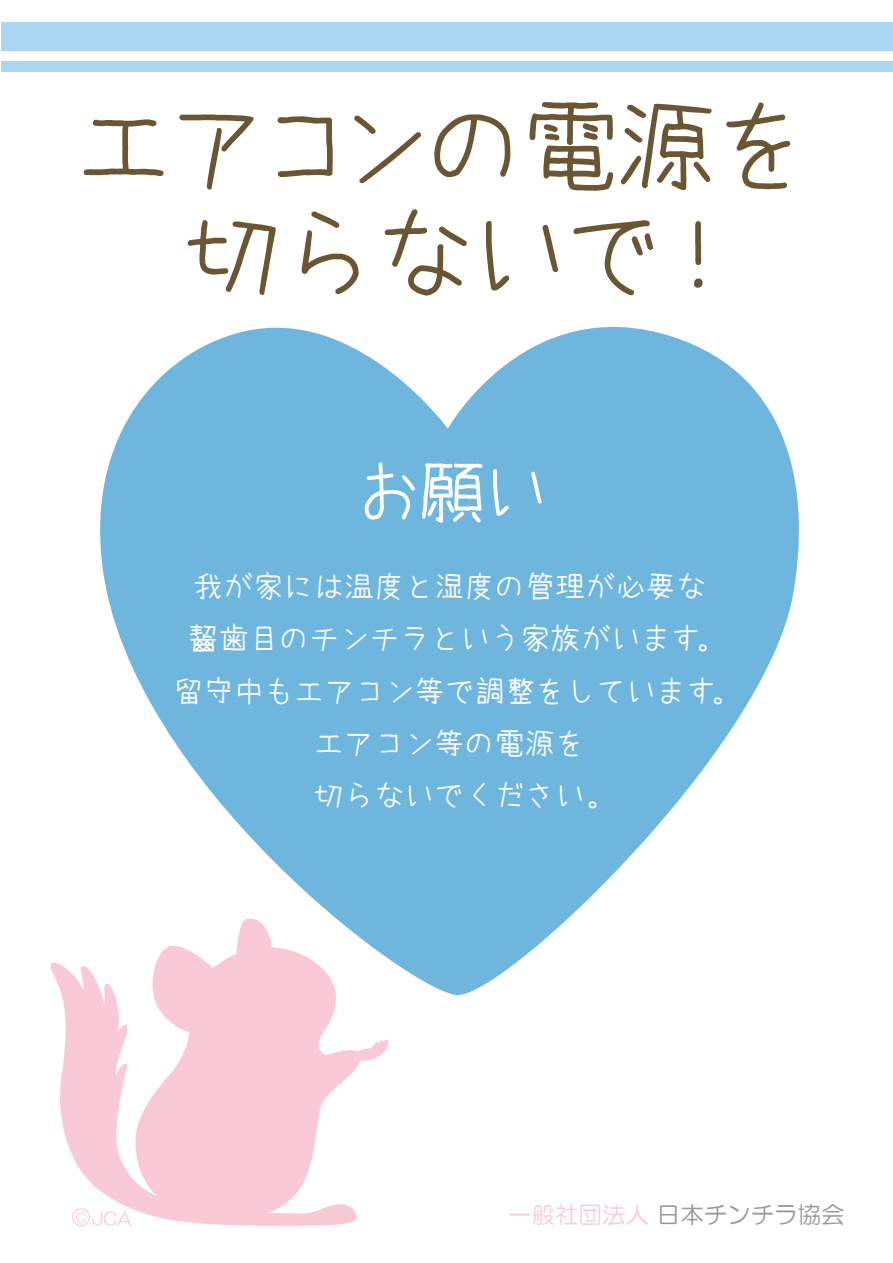
<style>
.page{position:relative;width:893px;height:1263px;background:#fff}
.page>*{position:absolute;margin:0;border:0;box-sizing:border-box;transform-origin:0 0}
.t1{font:100.5px/108px "azuki font";letter-spacing:-.05em;color:#6b5633;text-align:center}
.t2{font:67.5px "azuki font";color:#fff}
.t3{font:30px/52.3px "azuki font";color:#fff;text-align:center}
.t4{font:23.4px "HG Maru Gothic MPRO";color:#979a97}
.s1{color:#f9cad5}
</style>
<div class="page">
<svg style="left:100px;top:327px;width:699px;height:668px;fill:#6fb6df"></svg>
<svg style="left:50px;top:917px;width:340px;height:309px;fill:#f9cad5"></svg>
<svg style="left:72px;top:1208px;width:59px;height:18px"></svg>
<div style="left:1px;top:22px;width:892px;height:29px;background:#aad6f2"></div>
<div style="left:1px;top:61px;width:892px;height:10px;background:#aad6f2"></div>
<h1 class="t1" style="left:74px;top:92px;width:740px">エアコンの電源を切らないで！</h1>
<h2 class="t2" style="left:354px;top:457px;width:197px">お願い</h2>
<p class="t3" style="left:174px;top:560px;width:569px">我が家には温度と湿度の管理が必要な<br>齧歯目のチンチラという家族がいます。留守中もエアコン等で調整をしています。エアコン等の電源を<br>切らないでください。</p>
<p class="t4" style="left:508px;top:1202px;width:338px"><span class="s1">一般社団法人</span>日本チンチラ協会</p>
</div>
